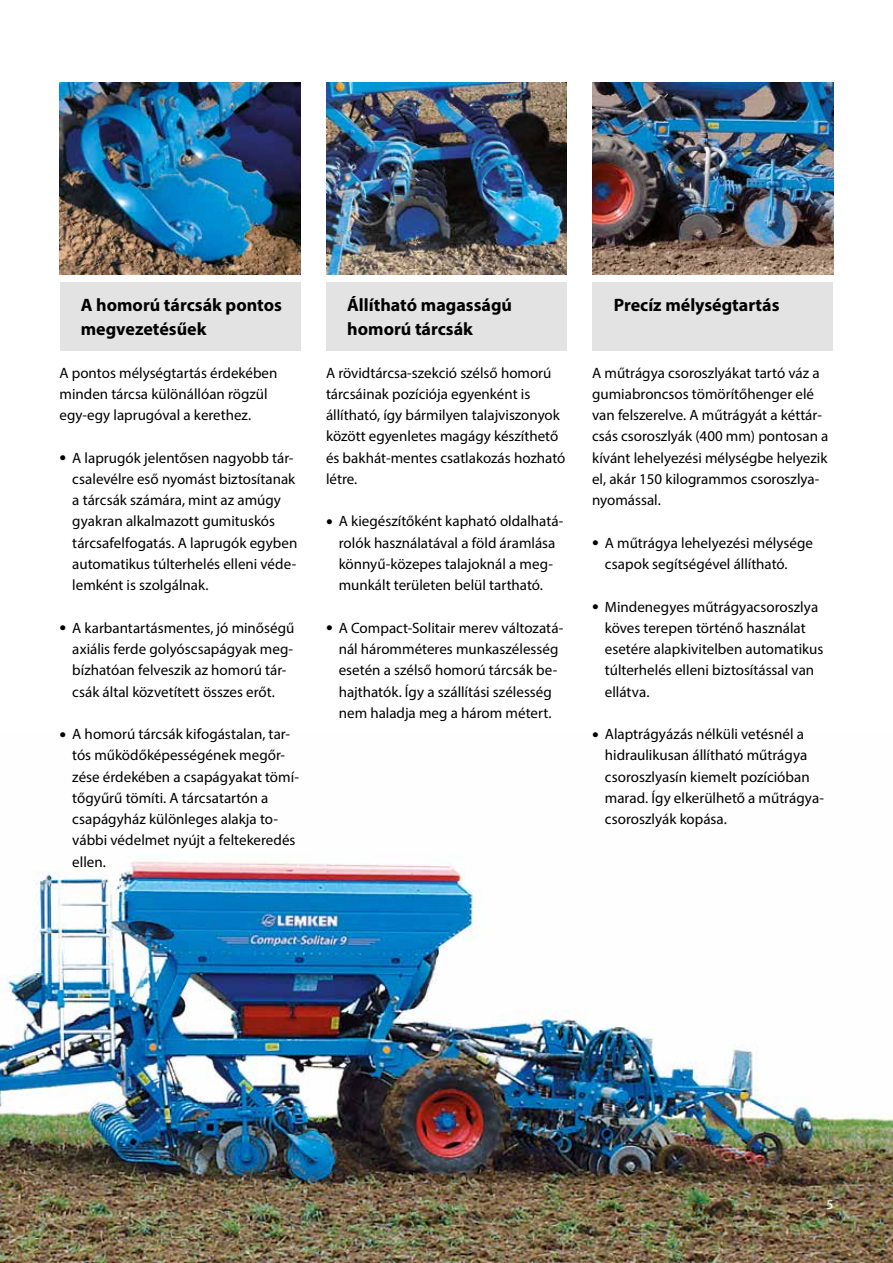
<style>
.page{position:relative;width:893px;height:1263px;background:#fff}
.page>*{position:absolute;margin:0;border:0;box-sizing:border-box;transform-origin:0 0}
.t1{font:700 18px/24px "Myriad Pro";color:#000}
.t2{font:15px/21.3px "Myriad Pro";color:#000}
.t3{font:13.5px "Myriad Pro";color:#fff}
.s1{font-size:24px}
</style>
<div class="page">
<img style="left:0;top:861px;width:893px;height:402px">
<div style="left:60px;top:283px;width:240px;height:68px;background:#e3e3e3"></div>
<img style="left:60px;top:83px;width:240px;height:191px">
<img style="left:326px;top:83px;width:241px;height:191px">
<div style="left:326px;top:283px;width:241px;height:68px;background:#e3e3e3"></div>
<img style="left:592px;top:83px;width:241px;height:191px">
<div style="left:592px;top:283px;width:241px;height:68px;background:#e3e3e3"></div>
<p class="t1" style="left:81px;top:292px;width:203px">A homorú tárcsák pontos megvezetésűek</p>
<p class="t2" style="left:60px;top:362px;width:219px">A pontos mélységtartás érdekében minden tárcsa különállóan rögzül egy-egy laprugóval a kerethez.</p>
<p class="t2" style="left:72px;top:447px;width:227px;text-indent:-13px"><span class="s1">•</span> A laprugók jelentősen nagyobb tár&shy;csalevélre eső nyomást biztosítanak a tárcsák számára, mint az amúgy gyakran alkalmazott gumituskós tárcsafelfogatás. A laprugók egyben automatikus túlterhelés elleni véde&shy;lemként is szolgálnak.</p>
<p class="t2" style="left:72px;top:617px;width:224px;text-indent:-13px"><span class="s1">•</span> A karbantartásmentes, jó minőségű axiális ferde golyóscsapágyak meg&shy;bízhatóan felveszik az homorú tár&shy;csák által közvetített összes erőt.</p>
<p class="t2" style="left:72px;top:723px;width:228px;text-indent:-13px"><span class="s1">•</span> A homorú tárcsák kifogástalan, tar&shy;tós működőképességének megőr&shy;zése érdekében a csapágyakat tömí&shy;tőgyűrű tömíti. A tárcsatartón a csapágyház különleges alakja to&shy;vábbi védelmet nyújt a feltekeredés ellen.</p>
<p class="t1" style="left:347px;top:292px;width:166px">Állítható magasságú homorú tárcsák</p>
<p class="t2" style="left:326px;top:362px;width:241px">A rövidtárcsa-szekció szélső homorú tárcsáinak pozíciója egyenként is állítható, így bármilyen talajviszonyok között egyenletes magágy készíthető és bakhát-mentes csatlakozás hozható létre.</p>
<p class="t2" style="left:326px;top:510px;width:239px;text-align:center"><span class="s1">•</span> A kiegészítőként kapható oldalhatá&shy;rolók használatával a föld áramlása könnyű-közepes talajoknál a meg&shy;munkált területen belül tartható.</p>
<p class="t2" style="left:326px;top:617px;width:239px;text-align:center"><span class="s1">•</span> A Compact-Solitair merev változatá&shy;nál háromméteres munkaszélesség esetén a szélső homorú tárcsák be&shy;hajthatók. Így a szállítási szélesség nem haladja meg a három métert.</p>
<p class="t1" style="left:614px;top:292px;width:167px">Precíz mélységtartás</p>
<p class="t2" style="left:592px;top:362px;width:238px">A műtrágya csoroszlyákat tartó váz a gumiabroncsos tömörítőhenger elé van felszerelve. A műtrágyát a kéttár&shy;csás csoroszlyák (400 mm) pontosan a kívánt lehelyezési mélységbe helyezik el, akár 150 kilogrammos csoroszlya&shy;nyomással.</p>
<p class="t2" style="left:605px;top:532px;width:210px;text-indent:-13px"><span class="s1">•</span> A műtrágya lehelyezési mélysége csapok segítségével állítható.</p>
<p class="t2" style="left:605px;top:596px;width:220px;text-indent:-13px"><span class="s1">•</span> Mindenegyes műtrágyacsoroszlya köves terepen történő használat esetére alapkivitelben automatikus túlterhelés elleni biztosítással van ellátva.</p>
<p class="t2" style="left:605px;top:723px;width:221px;text-indent:-13px"><span class="s1">•</span> Alaptrágyázás nélküli vetésnél a hidraulikusan állítható műtrágya csoroszlyasín kiemelt pozícióban marad. Így elkerülhető a műtrágya&shy;csoroszlyák kopása.</p>
<p class="t3" style="left:826px;top:1196px;width:8px">5</p>
</div>
